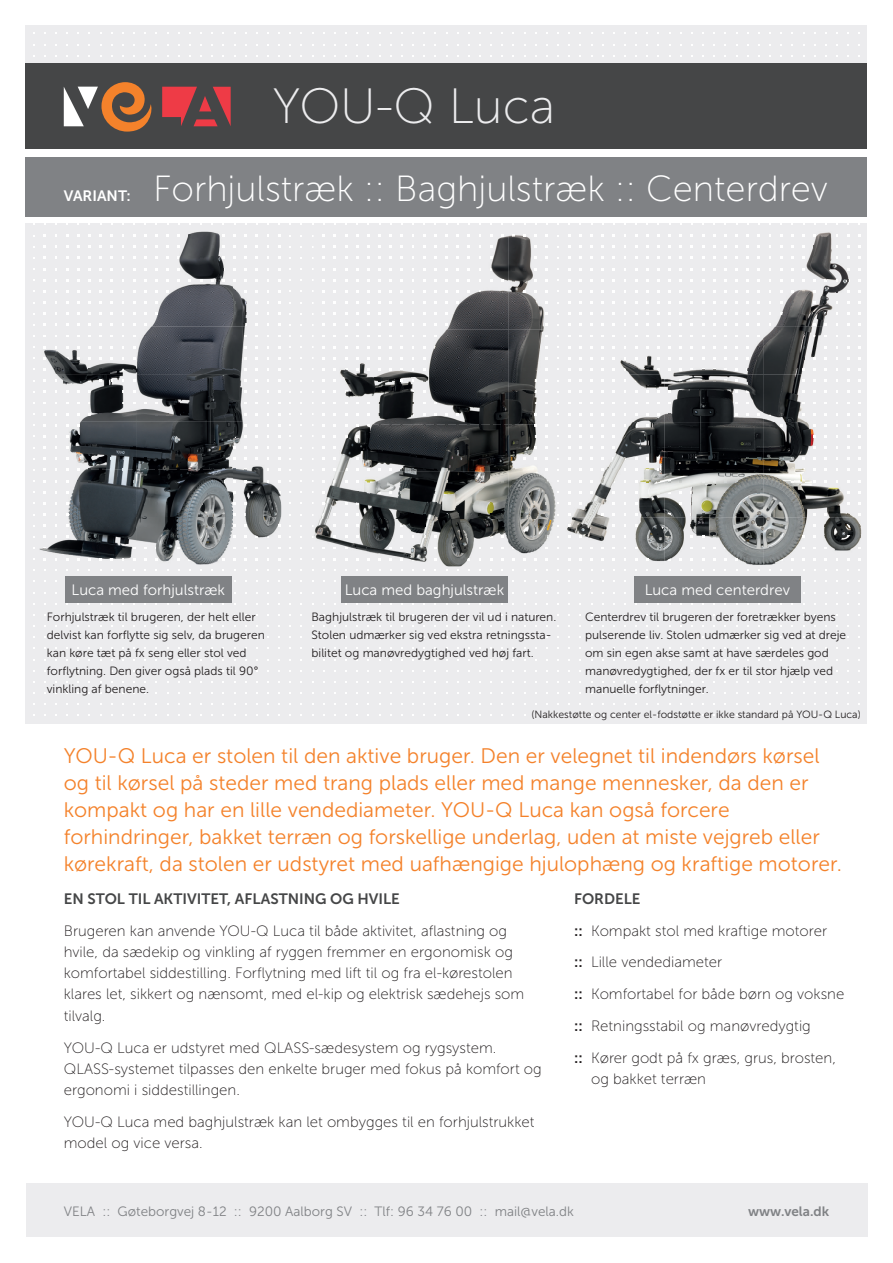
<style>
.page{position:relative;width:893px;height:1263px;background:#fff}
.page>*{position:absolute;margin:0;border:0;box-sizing:border-box;transform-origin:0 0}
.t1{font:49.5px "Museo Sans 100";color:#ececee}
.t2{font:36.3px "Museo Sans 100";color:#fff}
.t3{font:21px/27px "Museo Sans 300";color:#f4822b}
.t4{font:15px/21.3px "Museo Sans 100";color:#231f20}
.t5{font:15px "Museo Sans 300";color:#fff}
.t6{font:15px "Museo Sans 700";color:#454647}
.t7{font:15px "Museo Sans 700";color:#fff}
.t8{font:13.5px "Museo Sans 300";color:#808285}
.t9{font:13.5px "Museo Sans 700";color:#808285}
.t10{font:12px/18px "Museo Sans 300";color:#231f20}
.t11{font:10.5px "Museo Sans 300";color:#231f20}
.s1{font-family:"Museo Sans 700"}
</style>
<div class="page">
<div style="left:26px;top:224px;width:841px;height:500px;background:#ececee"></div>
<div style="left:26px;top:26px;width:841px;height:38px;background:#ececee"></div>
<div style="left:26px;top:64px;width:841px;height:85px;background:#454647"></div>
<svg style="left:84px;top:87px;width:14px;height:22px"></svg>
<svg style="left:199px;top:96px;width:12px;height:15px"></svg>
<svg style="left:213px;top:87px;width:18px;height:39px"></svg>
<svg style="left:197px;top:119px;width:21px;height:7px"></svg>
<svg style="left:64px;top:87px;width:20px;height:39px"></svg>
<svg style="left:162px;top:87px;width:35px;height:39px"></svg>
<svg style="left:101px;top:82px;width:51px;height:50px"></svg>
<div style="left:341px;top:576px;width:167px;height:27px;background:#808285"></div>
<div style="left:65px;top:576px;width:167px;height:27px;background:#808285"></div>
<div style="left:634px;top:576px;width:167px;height:27px;background:#808285"></div>
<div style="left:26px;top:157px;width:841px;height:60px;background:#808285"></div>
<img style="left:567px;top:232px;width:295px;height:333px">
<img style="left:314px;top:235px;width:242px;height:331px">
<img style="left:39px;top:231px;width:242px;height:333px">
<div style="left:26px;top:1183px;width:841px;height:53px;background:#ececee"></div>
<p class="t7" style="left:64px;top:187px;width:68px">VARIANT:</p>
<h1 class="t1" style="left:273px;top:80px;width:284px">YOU-Q Luca</h1>
<h2 class="t2" style="left:153px;top:169px;width:676px">Forhjulstræk :: Baghjulstræk :: Centerdrev</h2>
<p class="t5" style="left:72px;top:582px;width:155px">Luca med forhjulstræk</p>
<p class="t5" style="left:345px;top:582px;width:161px">Luca med baghjulstræk</p>
<p class="t5" style="left:645px;top:582px;width:147px">Luca med centerdrev</p>
<p class="t10" style="left:47px;top:608px;width:220px">Forhjulstræk til brugeren, der helt eller delvist kan forflytte sig selv, da brugeren kan køre tæt på fx seng eller stol ved forflytning. Den giver også plads til 90° vinkling af benene.</p>
<p class="t10" style="left:311px;top:608px;width:246px">Baghjulstræk til brugeren der vil ud i naturen.<br>Stolen udmærker sig ved ekstra retningssta&shy;bilitet og manøvredygtighed ved høj fart.</p>
<p class="t10" style="left:585px;top:608px;width:262px">Centerdrev til brugeren der foretrækker byens pulserende liv. Stolen udmærker sig ved at dreje om sin egen akse samt at have særdeles god manøvredygtighed, der fx er til stor hjælp ved manuelle forflytninger.</p>
<p class="t11" style="left:532px;top:709px;width:331px">(Nakkestøtte og center el-fodstøtte er ikke standard på YOU-Q Luca)</p>
<p class="t3" style="left:64px;top:742px;width:780px">YOU-Q Luca er stolen til den aktive bruger. Den er velegnet til indendørs kørsel og til kørsel på steder med trang plads eller med mange mennesker, da den er kompakt og har en lille vendediameter. YOU-Q Luca kan også forcere forhindringer, bakket terræn og forskellige underlag, uden at miste vejgreb eller kørekraft, da stolen er udstyret med uafhængige hjulophæng og kraftige motorer.</p>
<p class="t6" style="left:64px;top:890px;width:338px">EN STOL TIL AKTIVITET, AFLASTNING OG HVILE</p>
<p class="t4" style="left:64px;top:920px;width:462px">Brugeren kan anvende YOU-Q Luca til både aktivitet, aflastning og hvile, da sædekip og vinkling af ryggen fremmer en ergonomisk og komfortabel siddestilling. Forflytning med lift til og fra el-kørestolen klares let, sikkert og nænsomt, med el-kip og elektrisk sædehejs som tilvalg.</p>
<p class="t4" style="left:64px;top:1037px;width:479px">YOU-Q Luca er udstyret med QLASS-sædesystem og rygsystem.<br>QLASS-systemet tilpasses den enkelte bruger med fokus på komfort og ergonomi i siddestillingen.</p>
<p class="t4" style="left:64px;top:1111px;width:472px">YOU-Q Luca med baghjulstræk kan let ombygges til en forhjulstrukket model og vice versa.</p>
<p class="t6" style="left:574px;top:890px;width:68px">FORDELE</p>
<p class="t4" style="left:574px;top:915px;width:272px;line-height:32px"><span class="s1">::</span> Kompakt stol med kraftige motorer<br><span class="s1">::</span> Lille vendediameter<br><span class="s1">::</span> Komfortabel for både børn og voksne <span class="s1">::</span> Retningsstabil og manøvredygtig<br><span class="s1">::</span> Kører godt på fx græs, grus, brosten,</p>
<p class="t4" style="left:591px;top:1069px;width:116px">og bakket terræn</p>
<p class="t8" style="left:64px;top:1204px;width:512px">VELA :: Gøteborgvej 8-12 :: 9200 Aalborg SV :: Tlf: 96 34 76 00 :: mail@vela.dk</p>
<p class="t9" style="left:748px;top:1203px;width:83px">www.vela.dk</p>
</div>
